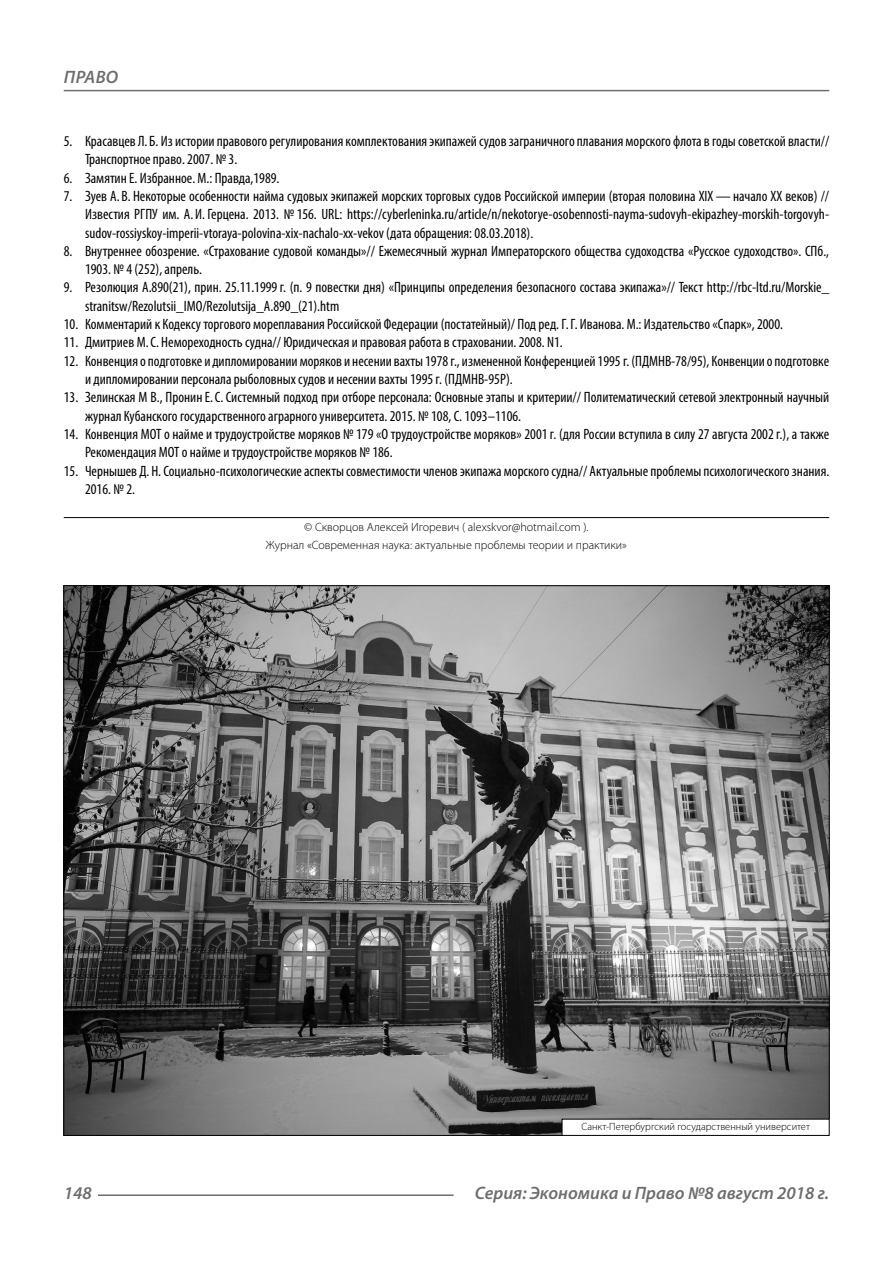
<style>
.page{position:relative;width:893px;height:1263px;background:#fff}
.page>*{position:absolute;margin:0;border:0;box-sizing:border-box;transform-origin:0 0}
.t1{font:italic 600 18px "Myriad Pro";color:#6e6e6e}
.t2{font:condensed 15px/18.3px "Myriad Pro";color:#000}
.Copy{font:300 12px/18.3px "Myriad Pro";color:#000;text-align:center}
.Author-doc{font:300 10.5px "Myriad Pro";color:#000}
</style>
<div class="page">
<hr style="left:98px;top:1194px;width:356px;height:2px;background:#6e6e6e">
<hr style="left:64px;top:90px;width:765px;height:1px;background:#6e6e6e">
<hr style="left:64px;top:517px;width:765px;height:1px;background:#000">
<img style="left:65px;top:587px;width:763px;height:547px">
<div style="left:562px;top:1119px;width:267px;height:16px;background:#fff"></div>
<div style="left:562px;top:1119px;width:268px;height:17px;border:1px solid #000"></div>
<p class="t1" style="left:64px;top:66px;width:24px">Право</p>
<p class="t2" style="left:85px;top:132px;width:746px;text-indent:-21px">5. Красавцев Л. Б. Из истории правового регулирования комплектования экипажей судов заграничного плавания морского флота в годы советской власти//<br>Транспортное право. 2007. № 3.</p>
<p class="t2" style="left:64px;top:168px;width:217px">6. Замятин Е. Избранное. М.: Правда,1989.</p>
<p class="t2" style="left:85px;top:187px;width:746px;text-align:justify;text-indent:-21px">7. Зуев А. В. Некоторые особенности найма судовых экипажей морских торговых судов Российской империи (вторая половина XIX — начало XX веков) // Известия РГПУ им. А. И. Герцена. 2013. № 156. URL: https://cyberleninka.ru/article/n/nekotorye-osobennosti-nayma-sudovyh-ekipazhey-morskih-torgovyh&shy;sudov-rossiyskoy-imperii-vtoraya-polovina-xix-nachalo-xx-vekov (дата обращения: 08.03.2018).</p>
<p class="t2" style="left:85px;top:242px;width:746px;text-indent:-21px">8. Внутреннее обозрение. «Страхование судовой команды»// Ежемесячный журнал Императорского общества судоходства «Русское судоходство». СПб.,<br>1903. № 4 (252), апрель.</p>
<p class="t2" style="left:85px;top:278px;width:746px;text-indent:-21px">9. Резолюция А.890(21), прин. 25.11.1999 г. (п. 9 повестки дня) «Принципы определения безопасного состава экипажа»// Текст http://rbc-ltd.ru/Morskie_ stranitsw/Rezolutsii_IMO/Rezolutsija_A.890_(21).htm</p>
<p class="t2" style="left:64px;top:315px;width:721px">10. Комментарий к Кодексу торгового мореплавания Российской Федерации (постатейный)/ Под ред. Г.Г. Иванова. М.: Издательство «Спарк», 2000.</p>
<p class="t2" style="left:64px;top:333px;width:500px">11. Дмитриев М.С. Немореходность судна// Юридическая и правовая работа в страховании. 2008. N1.</p>
<p class="t2" style="left:85px;top:351px;width:746px;text-indent:-21px">12. Конвенция о подготовке и дипломировании моряков и несении вахты 1978 г., измененной Конференцией 1995 г. (ПДМНВ‑78/95), Конвенции о подготовке и дипломировании персонала рыболовных судов и несении вахты 1995 г. (ПДМНВ‑95Р).</p>
<p class="t2" style="left:85px;top:388px;width:746px;text-indent:-21px">13. Зелинская М В., Пронин Е.С. Системный подход при отборе персонала: Основные этапы и критерии// Политематический сетевой электронный научный журнал Кубанского государственного аграрного университета. 2015. № 108, С. 1093–1106.</p>
<p class="t2" style="left:85px;top:425px;width:746px;text-indent:-21px">14. Конвенция МОТ о найме и трудоустройстве моряков № 179 «О трудоустройстве моряков» 2001 г. (для России вступила в силу 27 августа 2002 г.), а также<br>Рекомендация МОТ о найме и трудоустройстве моряков № 186.</p>
<p class="t2" style="left:85px;top:461px;width:746px;text-indent:-21px">15. Чернышев Д. Н. Социально-психологические аспекты совместимости членов экипажа морского судна// Актуальные проблемы психологического знания.<br>2016. № 2.</p>
<p class="Copy" style="left:266px;top:517px;width:363px">© Скворцов Алексей Игоревич ( alexskvor@hotmail.com ).<br>Журнал «Современная наука: актуальные проблемы теории и практики»</p>
<p class="Author-doc" style="left:581px;top:1120px;width:230px">Санкт-Петербургский государственный университет</p>
<p class="t1" style="left:64px;top:1182px;width:30px">148</p>
<p class="t1" style="left:475px;top:1182px;width:356px">Серия: Экономика и Право №8 август 2018 г.</p>
</div>
